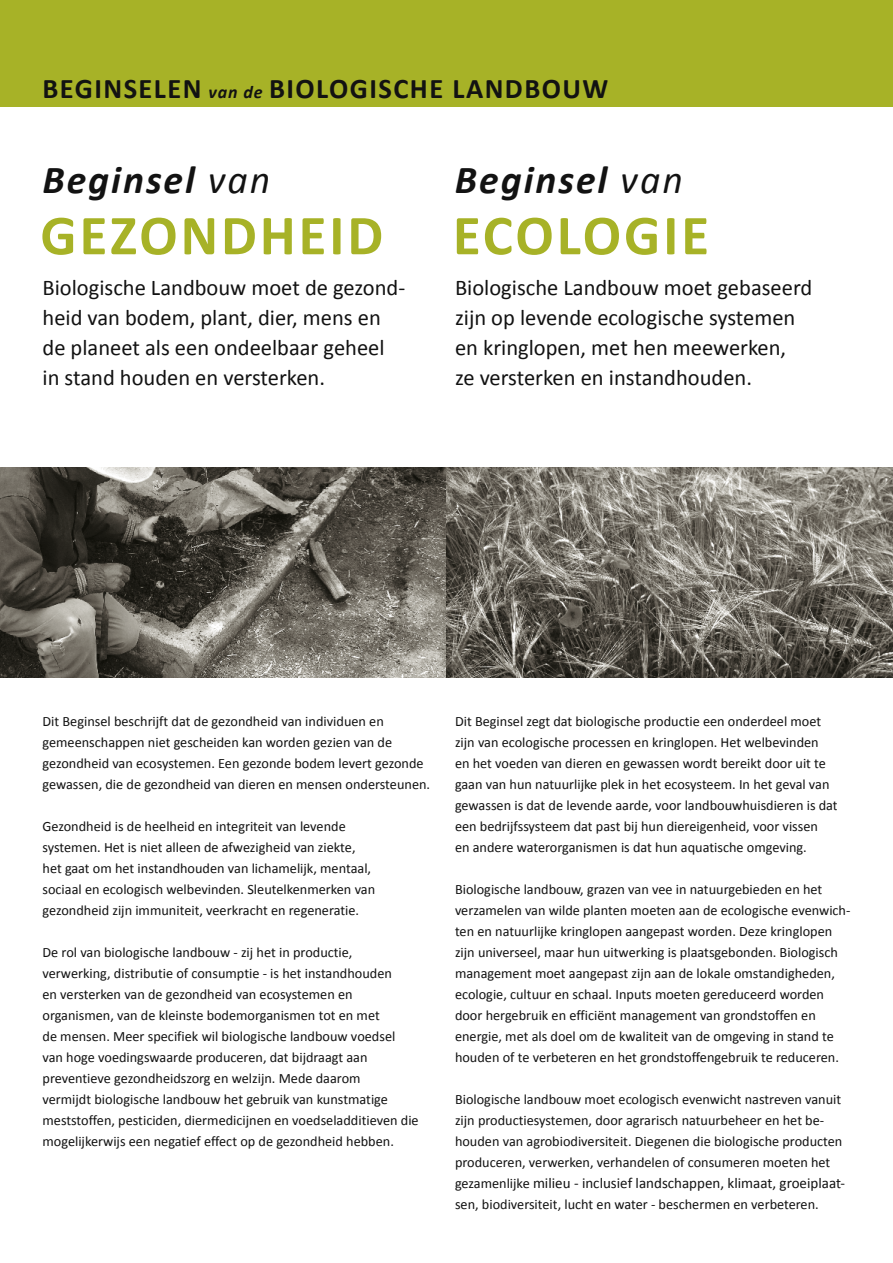
<style>
.page{position:relative;width:893px;height:1263px;background:#fff}
.page>*{position:absolute;margin:0;border:0;box-sizing:border-box;transform-origin:0 0}
.t1{font:700 57px "Calibri";letter-spacing:.05em;color:#a7b227}
.t2{font:italic 700 39.75px "Calibri";letter-spacing:.05em;color:#121212}
.t3{font:700 28.5px "Calibri";letter-spacing:.05em;color:#121212}
.t4{font:22.5px/30px "Calibri";color:#121212}
.t5{font:15px "Calibri";color:#121212}
.t6{font:14.25px/21px "Calibri";color:#121212}
.s1{font-style:italic;font-size:18px}
.s2{font-weight:400}
.s3{font-size:14.25px}
</style>
<div class="page">
<div style="left:0;top:0;width:893px;height:106px;background:#a7b227"></div>
<img style="left:0;top:468px;width:893px;height:210px">
<h3 class="t3" style="left:43px;top:71px;width:567px">BEGINSELEN <span class="s1">van de</span> BIOLOGISCHE LANDBOUW</h3>
<h2 class="t2" style="left:43px;top:155px;width:229px">Beginsel <span class="s2">van</span></h2>
<h2 class="t2" style="left:455px;top:155px;width:229px">Beginsel <span class="s2">van</span></h2>
<h1 class="t1" style="left:40px;top:199px;width:670px">GEZONDHEID ECOLOGIE</h1>
<h3 class="t4" style="left:43px;top:273px;width:364px">Biologische Landbouw moet de gezond&shy;heid van bodem, plant, dier, mens en de planeet als een ondeelbaar geheel in stand houden en versterken.</h3>
<h3 class="t4" style="left:455px;top:273px;width:359px">Biologische Landbouw moet gebaseerd zijn op levende ecologische systemen en kringlopen, met hen meewerken,<br>ze versterken en instandhouden.</h3>
<p class="t6" style="left:43px;top:711px;width:389px">Dit Beginsel beschrijft dat de gezondheid van individuen en gemeenschappen niet gescheiden kan worden gezien van de gezondheid van ecosystemen. Een gezonde bodem levert gezonde gewassen, die de gezondheid van dieren en mensen ondersteunen.</p>
<p class="t6" style="left:43px;top:816px;width:334px">Gezondheid is de heelheid en integriteit van levende systemen. Het is niet alleen de afwezigheid van ziekte, het gaat om het instandhouden van lichamelijk, mentaal, sociaal en ecologisch welbevinden. Sleutelkenmerken van gezondheid zijn immuniteit, veerkracht en regeneratie.</p>
<p class="t6" style="left:43px;top:942px;width:378px">De rol van biologische landbouw - zij het in productie, verwerking, distributie of consumptie - is het instandhouden<br>en versterken van de gezondheid van ecosystemen en organismen, van de kleinste bodemorganismen tot en met<br>de mensen. Meer specifiek wil biologische landbouw voedsel van hoge voedingswaarde produceren, dat bijdraagt aan preventieve gezondheidszorg en welzijn. Mede daarom<br>vermijdt biologische landbouw het gebruik van kunstmatige meststoffen, pesticiden, diermedicijnen en voedseladditieven die mogelijkerwijs een negatief effect op de gezondheid hebben.</p>
<p class="t6" style="left:455px;top:711px;width:384px">Dit Beginsel zegt dat biologische productie een onderdeel moet zijn van ecologische processen en kringlopen. Het welbevinden<br>en het voeden van dieren en gewassen wordt bereikt door uit te gaan van hun natuurlijke plek in het ecosysteem. In het geval van gewassen is dat de levende aarde, voor landbouwhuisdieren is dat een bedrijfssysteem dat past bij hun diereigenheid, voor vissen<br>en andere waterorganismen is dat hun aquatische omgeving.</p>
<p class="t6" style="left:455px;top:879px;width:397px">Biologische landbouw, grazen van vee in natuurgebieden en het verzamelen van wilde planten moeten aan de ecologische evenwich&shy;ten en natuurlijke kringlopen aangepast worden. Deze kringlopen zijn universeel, maar hun uitwerking is plaatsgebonden. Biologisch management moet aangepast zijn aan de lokale omstandigheden, ecologie, cultuur en schaal. Inputs moeten gereduceerd worden door hergebruik en efficiënt management van grondstoffen en energie, met als doel om de kwaliteit van de omgeving in stand te houden of te verbeteren en het grondstoffengebruik te reduceren.</p>
<p class="t6" style="left:455px;top:1089px;width:389px">Biologische landbouw moet ecologisch evenwicht nastreven vanuit zijn productiesystemen, door agrarisch natuurbeheer en het be&shy;houden van agrobiodiversiteit. Diegenen die biologische producten produceren, verwerken, verhandelen of consumeren moeten het</p>
<p class="t5" style="left:455px;top:1174px;width:392px"><span class="s3">gezamenlijke</span> milieu - inclusief landschappen, klimaat, groeiplaat-</p>
<p class="t6" style="left:455px;top:1194px;width:365px">sen, biodiversiteit, lucht en water - beschermen en verbeteren.</p>
</div>
